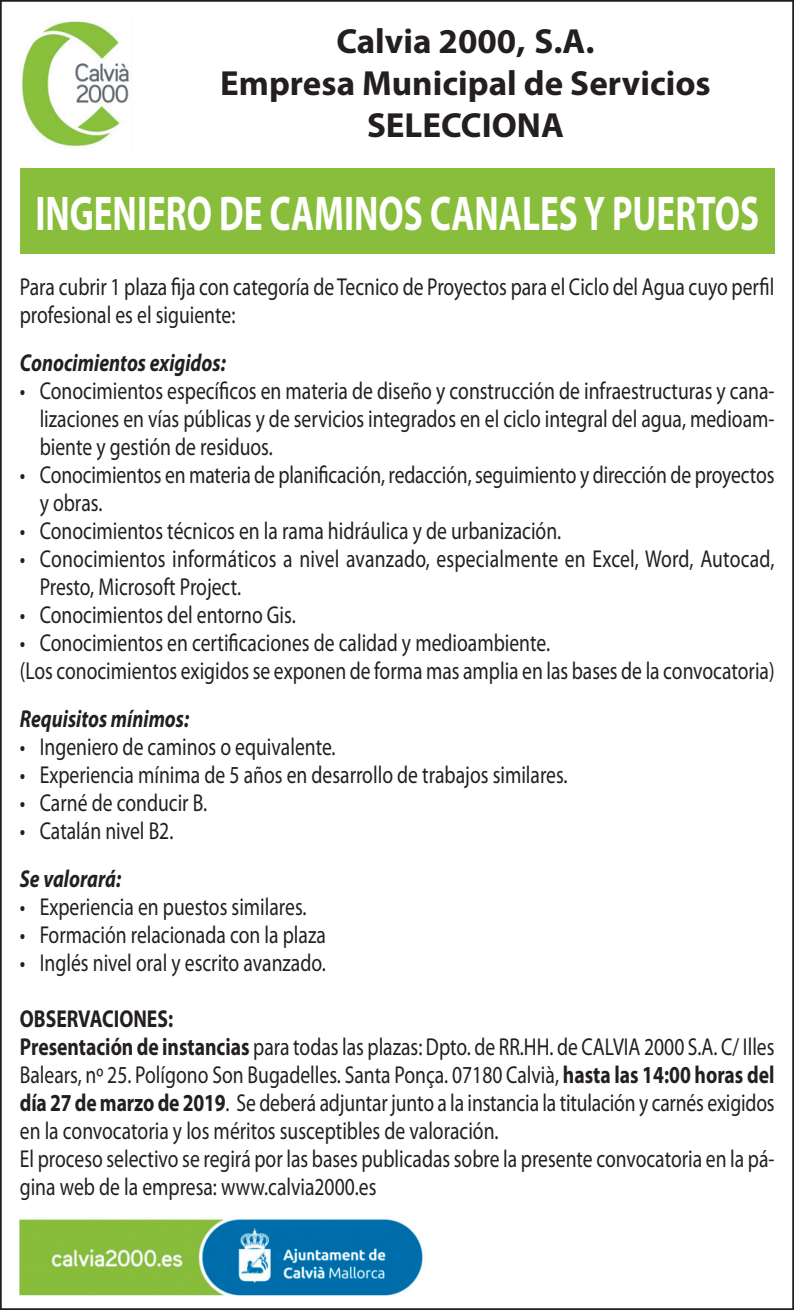
<style>
.page{position:relative;width:794px;height:1310px;background:#fff}
.page>*{position:absolute;margin:0;border:0;box-sizing:border-box;transform-origin:0 0}
.t1{font:700 49px "Myriad Pro";color:#fff;scale:.72 1}
.t2{font:700 35px/42px "Myriad Pro";color:#231f20;text-align:center}
.t3{font:24.5px/28px "Myriad Pro";color:#231f20;scale:.8 1}
.t4{font:italic 700 24.5px "Myriad Pro";color:#231f20;scale:.8 1}
.s1{font-weight:700}
</style>
<div class="page">
<img style="left:22px;top:21px;width:107px;height:126px">
<img style="left:19px;top:1219px;width:404px;height:77px">
<div style="left:20px;top:168px;width:754px;height:86px;background:#88be3b"></div>
<h2 class="t2" style="left:220px;top:20px;width:492px">Calvia 2000, S.A.<br>Empresa Municipal de Servicios<br>SELECCIONA</h2>
<h1 class="t1" style="left:35px;top:184px;width:1006px">INGENIERO DE CAMINOS CANALES Y PUERTOS</h1>
<p class="t3" style="left:20px;top:275px;width:944px">Para cubrir 1 plaza fija con categoría de Tecnico de Proyectos para el Ciclo del Agua cuyo perfil profesional es el siguiente:</p>
<p class="t4" style="left:20px;top:353px;width:259px">Conocimientos exigidos:</p>
<p class="t3" style="left:40px;top:379px;width:920px;text-align:justify;text-indent:-20px">• Conocimientos específicos en materia de diseño y construcción de infraestructuras y cana&shy;lizaciones en vías públicas y de servicios integrados en el ciclo integral del agua, medioam&shy;biente y gestión de residuos.</p>
<p class="t3" style="left:40px;top:463px;width:920px;text-indent:-20px">• Conocimientos en materia de planificación, redacción, seguimiento y dirección de proyectos y obras.</p>
<p class="t3" style="left:20px;top:519px;width:678px">• Conocimientos técnicos en la rama hidráulica y de urbanización.</p>
<p class="t3" style="left:40px;top:547px;width:920px;text-indent:-20px">• Conocimientos informáticos a nivel avanzado, especialmente en Excel, Word, Autocad,<br>Presto, Microsoft Project.</p>
<p class="t3" style="left:20px;top:603px;width:346px">• Conocimientos del entorno Gis.</p>
<p class="t3" style="left:20px;top:631px;width:945px">• Conocimientos en certificaciones de calidad y medioambiente.<br>(Los conocimientos exigidos se exponen de forma mas amplia en las bases de la convocatoria)</p>
<p class="t4" style="left:20px;top:709px;width:213px">Requisitos mínimos:</p>
<p class="t3" style="left:20px;top:735px;width:396px">• Ingeniero de caminos o equivalente.</p>
<p class="t3" style="left:20px;top:763px;width:686px">• Experiencia mínima de 5 años en desarrollo de trabajos similares.</p>
<p class="t3" style="left:20px;top:791px;width:236px">• Carné de conducir B.</p>
<p class="t3" style="left:20px;top:819px;width:193px">• Catalán nivel B2.</p>
<p class="t4" style="left:20px;top:869px;width:128px">Se valorará:</p>
<p class="t3" style="left:20px;top:895px;width:360px">• Experiencia en puestos similares.</p>
<p class="t3" style="left:20px;top:923px;width:384px">• Formación relacionada con la plaza</p>
<p class="t3" style="left:20px;top:951px;width:384px">• Inglés nivel oral y escrito avanzado.</p>
<p class="t3" style="left:20px;top:1007px;width:945px"><span class="s1">OBSERVACIONES:<br>Presentación de instancias</span> para todas las plazas: Dpto. de RR.HH. de CALVIA 2000 S.A. C/ Illes Balears, nº 25. Polígono Son Bugadelles. Santa Ponça. 07180 Calvià, <span class="s1">hasta las 14:00 horas del día 27 de marzo de 2019</span>. Se deberá adjuntar junto a la instancia la titulación y carnés exigidos en la convocatoria y los méritos susceptibles de valoración.<br>El proceso selectivo se regirá por las bases publicadas sobre la presente convocatoria en la pá&shy;gina web de la empresa: www.calvia2000.es</p>
</div>
